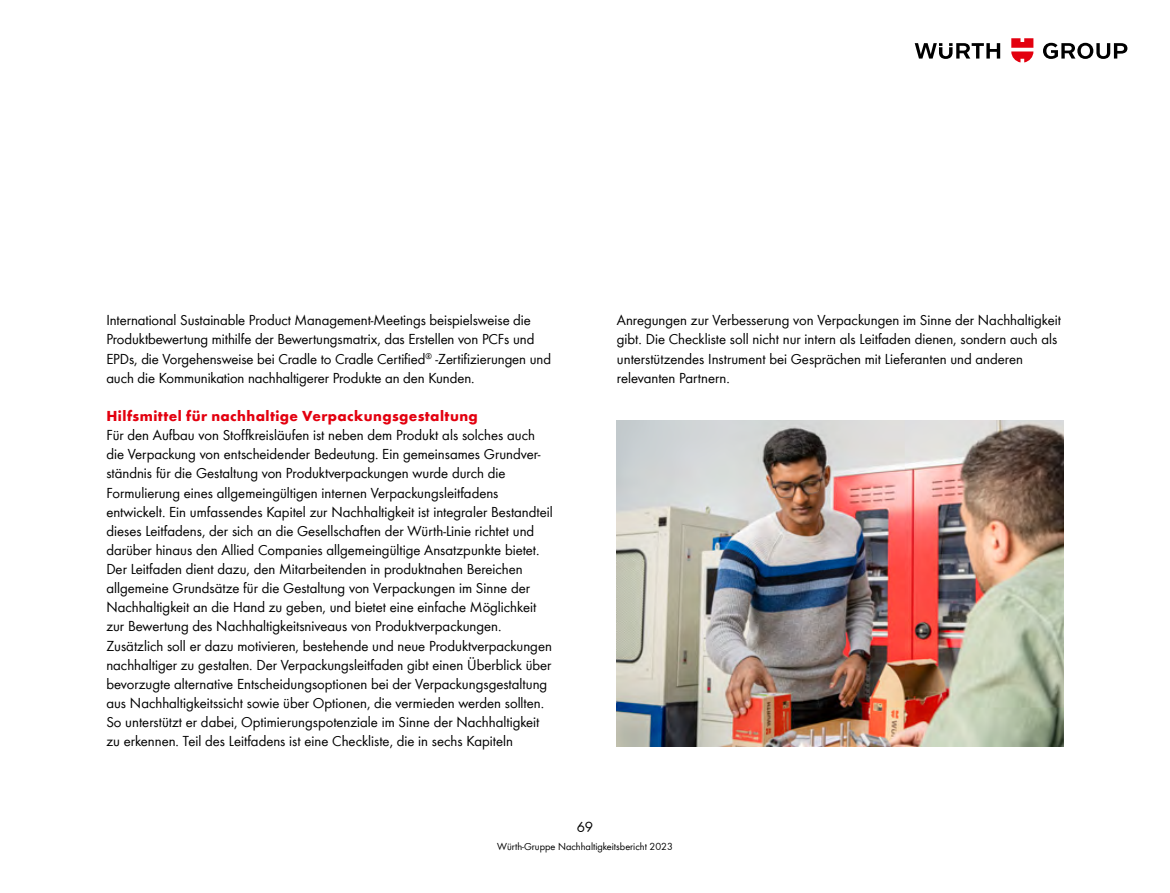
<style>
.page{position:relative;width:1170px;height:893px;background:#fff}
.page>*{position:absolute;margin:0;border:0;box-sizing:border-box;transform-origin:0 0}
.Fließtext{font:15px/19.2px "Wuerth";color:#000}
.t1{font:700 15px "Wuerth";letter-spacing:.03em;color:#e3000f}
.t2{font:10.5px "Wuerth";color:#000}
</style>
<div class="page">
<img style="left:617px;top:421px;width:446px;height:325px">
<svg style="left:914px;top:43px;width:86px;height:16px"></svg>
<svg style="left:1043px;top:43px;width:84px;height:16px"></svg>
<svg style="left:1011px;top:38px;width:22px;height:24px"></svg>
<p class="Fließtext" style="left:106px;top:310px;width:446px">International Sustainable Product Management-Meetings beispielsweise die Produktbewertung mithilfe der Bewertungsmatrix, das Erstellen von PCFs und EPDs, die Vorgehensweise bei Cradle to Cradle Certified<sup>®</sup> -Zertifizierungen und auch die Kommunikation nachhaltigerer Produkte an den Kunden.</p>
<p class="t1" style="left:106px;top:405px;width:373px">Hilfsmittel für nachhaltige Verpackungsgestaltung</p>
<p class="Fließtext" style="left:106px;top:425px;width:448px">Für den Aufbau von Stoffkreisläufen ist neben dem Produkt als solches auch die Verpackung von entscheidender Bedeutung. Ein gemeinsames Grundver&shy;ständnis für die Gestaltung von Produktverpackungen wurde durch die Formulierung eines allgemeingültigen internen Verpackungsleitfadens entwickelt. Ein umfassendes Kapitel zur Nachhaltigkeit ist integraler Bestandteil dieses Leitfadens, der sich an die Gesellschaften der Würth-Linie richtet und darüber hinaus den Allied Companies allgemeingültige Ansatzpunkte bietet.<br>Der Leitfaden dient dazu, den Mitarbeitenden in produktnahen Bereichen allgemeine Grundsätze für die Gestaltung von Verpackungen im Sinne der Nachhaltigkeit an die Hand zu geben, und bietet eine einfache Möglichkeit zur Bewertung des Nachhaltigkeitsniveaus von Produktverpackungen .<br>Zusätzlich soll er dazu motivieren, bestehende und neue Produktverpackungen nachhaltiger zu gestalten. Der Verpackungsleitfaden gibt einen Überblick über bevorzugte alternative Entscheidungsoptionen bei der Verpackungsgestaltung aus Nachhaltigkeitssicht sowie über Optionen, die vermieden werden sollten .<br>So unterstützt er dabei, Optimierungspotenziale im Sinne der Nachhaltigkeit zu erkennen. Teil des Leitfadens ist eine Checkliste, die in sechs Kapiteln</p>
<p class="Fließtext" style="left:617px;top:310px;width:445px">Anregungen zur Verbesserung von Verpackungen im Sinne der Nachhaltigkeit gibt. Die Checkliste soll nicht nur intern als Leitfaden dienen, sondern auch als unterstützendes Instrument bei Gesprächen mit Lieferanten und anderen relevanten Partnern.</p>
<p class="Fließtext" style="left:576px;top:817px;width:18px">69</p>
<p class="t2" style="left:497px;top:840px;width:177px">Würth-Gruppe Nachhaltigkeitsbericht 2023</p>
</div>
